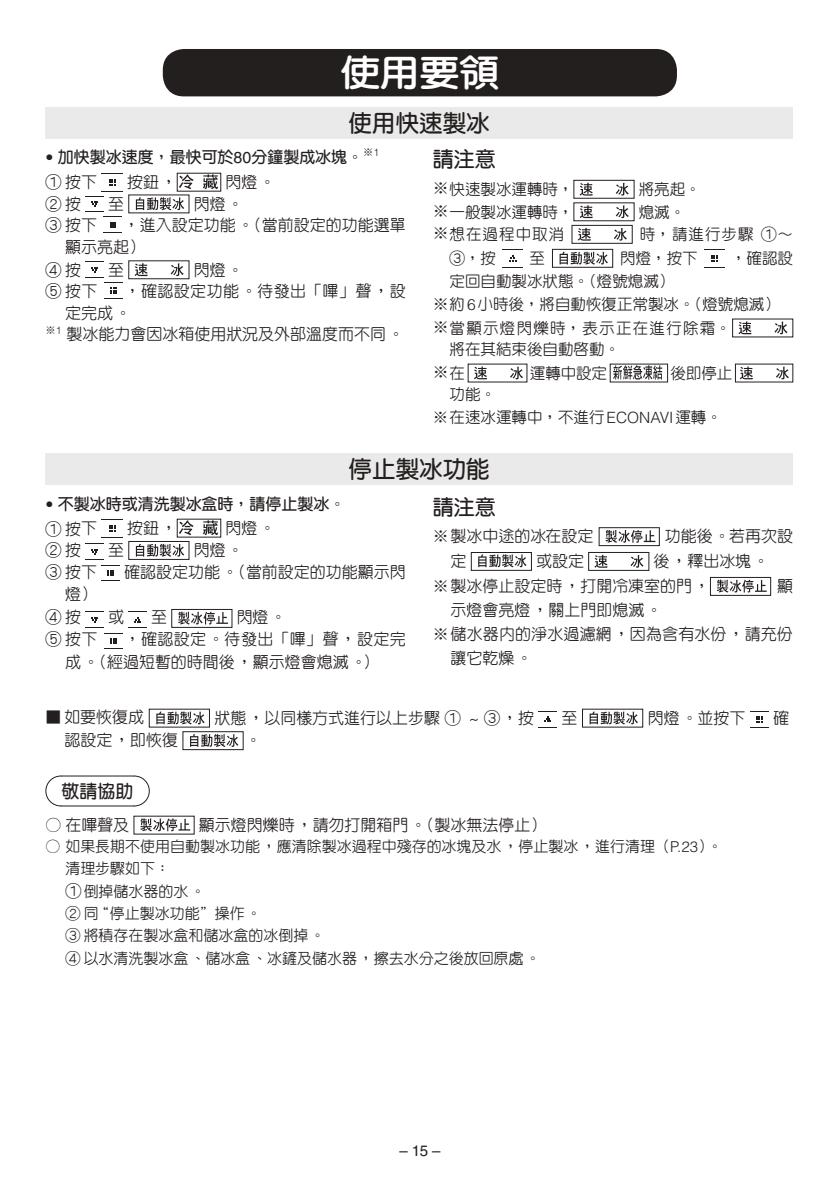
<style>
.page{position:relative;width:840px;height:1191px;background:#fff}
.page>*{position:absolute;margin:0;border:0;box-sizing:border-box;transform-origin:0 0}
.t1{font:800 35.6px "AR Yuan B5";color:#fff;scale:1.11 1}
.t2{font:700 23.6px "AR Yuan B5";color:#241f1f}
.t3{font:700 21px "AR Yuan B5";color:#241f1f}
.t4{font:700 18px "AR Yuan B5";color:#241f1f}
.t5{font:500 16px/22.6px "AR Yuan B5";color:#241f1f}
.t6{font:700 16px/25.2px "AR Yuan B5";color:#241f1f}
.t7{font:500 16px "AR Yuan B5";letter-spacing:.025em;color:#241f1f}
.t8{font:500 15.4px/23.2px "AR Yuan B5";color:#241f1f}
.t9{font:500 15.4px "AR Yuan B5";letter-spacing:.065em;color:#241f1f}
.t10{font:500 15px/22.4px "AR Yuan B5";color:#241f1f}
.t11{font:15px "Helvetica LT Std";color:#241f1f}
.s1{font-family:"Helvetica LT Std";font-weight:300}
.s2{font-family:"Helvetica LT Std";font-weight:400}
.s3{font-weight:500}
.s4{font-size:16px}
.s5{font-size:15.4px}
</style>
<div class="page">
<div style="left:45px;top:108px;width:747px;height:31px;background:#ebeaea"></div>
<svg style="left:101px;top:173px;width:22px;height:12px"></svg>
<svg style="left:179px;top:175px;width:39px;height:14px"></svg>
<svg style="left:136px;top:197px;width:48px;height:13px"></svg>
<svg style="left:85px;top:191px;width:38px;height:42px"></svg>
<svg style="left:134px;top:263px;width:14px;height:13px"></svg>
<svg style="left:170px;top:263px;width:13px;height:13px"></svg>
<div style="left:128px;top:260px;width:61px;height:19px;border:1px solid #241f1f"></div>
<svg style="left:85px;top:267px;width:38px;height:32px"></svg>
<svg style="left:101px;top:519px;width:22px;height:13px"></svg>
<svg style="left:179px;top:521px;width:39px;height:14px"></svg>
<svg style="left:136px;top:544px;width:48px;height:13px"></svg>
<div style="left:128px;top:541px;width:61px;height:18px;border:1px solid #241f1f"></div>
<svg style="left:85px;top:543px;width:35px;height:38px"></svg>
<svg style="left:178px;top:611px;width:50px;height:13px"></svg>
<div style="left:171px;top:609px;width:61px;height:18px;border:1px solid #241f1f"></div>
<svg style="left:85px;top:611px;width:61px;height:38px"></svg>
<svg style="left:156px;top:711px;width:48px;height:13px"></svg>
<svg style="left:538px;top:711px;width:18px;height:17px"></svg>
<svg style="left:589px;top:711px;width:48px;height:13px"></svg>
<svg style="left:750px;top:711px;width:18px;height:17px"></svg>
<svg style="left:190px;top:734px;width:48px;height:13px"></svg>
<div style="left:182px;top:731px;width:61px;height:19px;border:1px solid #241f1f"></div>
<svg style="left:140px;top:818px;width:50px;height:13px"></svg>
<svg style="left:45px;top:775px;width:105px;height:32px"></svg>
<div style="left:45px;top:454px;width:747px;height:31px;background:#ebeaea"></div>
<svg style="left:579px;top:183px;width:13px;height:13px"></svg>
<svg style="left:616px;top:183px;width:12px;height:13px"></svg>
<div style="left:573px;top:180px;width:61px;height:18px;border:1px solid #241f1f"></div>
<svg style="left:579px;top:205px;width:13px;height:13px"></svg>
<svg style="left:615px;top:205px;width:13px;height:13px"></svg>
<svg style="left:577px;top:228px;width:13px;height:13px"></svg>
<svg style="left:614px;top:228px;width:12px;height:13px"></svg>
<div style="left:571px;top:225px;width:61px;height:18px;border:1px solid #241f1f"></div>
<svg style="left:502px;top:249px;width:21px;height:12px"></svg>
<svg style="left:502px;top:267px;width:21px;height:1px"></svg>
<svg style="left:559px;top:252px;width:48px;height:13px"></svg>
<div style="left:552px;top:249px;width:60px;height:18px;border:1px solid #241f1f"></div>
<svg style="left:704px;top:249px;width:20px;height:12px"></svg>
<svg style="left:704px;top:267px;width:20px;height:1px"></svg>
<svg style="left:738px;top:321px;width:13px;height:13px"></svg>
<svg style="left:774px;top:321px;width:13px;height:13px"></svg>
<svg style="left:474px;top:366px;width:13px;height:13px"></svg>
<svg style="left:510px;top:367px;width:12px;height:12px"></svg>
<svg style="left:613px;top:366px;width:49px;height:14px"></svg>
<svg style="left:740px;top:366px;width:12px;height:13px"></svg>
<svg style="left:776px;top:367px;width:12px;height:12px"></svg>
<svg style="left:605px;top:530px;width:50px;height:13px"></svg>
<div style="left:598px;top:527px;width:61px;height:19px;border:1px solid #241f1f"></div>
<svg style="left:478px;top:554px;width:48px;height:13px"></svg>
<div style="left:470px;top:552px;width:61px;height:18px;border:1px solid #241f1f"></div>
<svg style="left:594px;top:555px;width:13px;height:13px"></svg>
<svg style="left:630px;top:555px;width:13px;height:13px"></svg>
<div style="left:588px;top:552px;width:60px;height:18px;border:1px solid #241f1f"></div>
<svg style="left:716px;top:579px;width:50px;height:13px"></svg>
<div style="left:709px;top:577px;width:61px;height:18px;border:1px solid #241f1f"></div>
<div style="left:163px;top:49px;width:513px;height:47px;background:#241f1f;border-radius:21px"></div>
<h1 class="t1" style="left:340px;top:55px;width:144px">使用要領</h1>
<h2 class="t2" style="left:348px;top:112px;width:143px">使用快速製冰</h2>
<p class="t6" style="left:45px;top:144px;width:335px"><span class="s1">•</span> 加快製冰速度，最快可於<span class="s2">80</span>分鐘製成冰塊。<sup>※</sup><sup>1<br></sup><span class="s3">① 按下</span></p>
<h3 class="t3" style="left:432px;top:149px;width:65px">請注意</h3>
<p class="t5" style="left:127px;top:171px;width:51px">按鈕，</p>
<p class="t5" style="left:225px;top:171px;width:51px">閃燈。</p>
<p class="t8" style="left:432px;top:178px;width:142px"><span class="s4">※</span>快速製冰運轉時，</p>
<p class="t8" style="left:638px;top:178px;width:63px">將亮起。</p>
<p class="t8" style="left:432px;top:200px;width:142px"><span class="s4">※</span>一般製冰運轉時，</p>
<p class="t8" style="left:638px;top:200px;width:48px">熄滅。</p>
<p class="t9" style="left:432px;top:227px;width:133px"><span class="s4">※</span>想在過程中取消</p>
<p class="t8" style="left:639px;top:223px;width:154px">時，請進行步驟 ①～</p>
<p class="t8" style="left:449px;top:246px;width:48px">③，按</p>
<p class="t8" style="left:529px;top:246px;width:17px">至</p>
<p class="t8" style="left:620px;top:246px;width:79px">閃燈，按下</p>
<p class="t8" style="left:730px;top:246px;width:63px">，確認設</p>
<p class="t8" style="left:432px;top:270px;width:348px;text-indent:17px">定回自動製冰狀態。（燈號熄滅）<br><span class="s4">※</span>約<span class="s1">6</span>小時後，將自動恢復正常製冰。（燈號熄滅）<span class="s4">※</span>當顯示燈閃爍時，表示正在進行除霜。</p>
<p class="t8" style="left:449px;top:337px;width:172px">將在其結束後自動啟動。</p>
<p class="t5" style="left:432px;top:360px;width:34px">※<span class="s5">在</span></p>
<p class="t8" style="left:529px;top:361px;width:79px">運轉中設定</p>
<p class="t8" style="left:670px;top:361px;width:63px">後即停止</p>
<p class="t8" style="left:432px;top:383px;width:290px;line-height:22.6px;text-indent:17px">功能。<br>※在速冰運轉中，不進行<span class="s1">ECONAVI</span>運轉。</p>
<p class="t5" style="left:45px;top:193px;width:37px">②按</p>
<p class="t5" style="left:108px;top:193px;width:17px">至</p>
<p class="t5" style="left:193px;top:193px;width:51px">閃燈。</p>
<p class="t5" style="left:45px;top:213px;width:53px">③ 按下</p>
<p class="t5" style="left:124px;top:213px;width:283px">，進入設定功能。（當前設定的功能選單</p>
<p class="t5" style="left:65px;top:235px;width:81px">顯示亮起）</p>
<p class="t5" style="left:45px;top:258px;width:37px">④按</p>
<p class="t5" style="left:108px;top:258px;width:17px">至</p>
<p class="t5" style="left:193px;top:258px;width:51px">閃燈。</p>
<p class="t5" style="left:45px;top:279px;width:54px">⑤按下</p>
<p class="t7" style="left:125px;top:282px;width:282px">，確認設定功能。待發出「嗶」聲，設</p>
<p class="t5" style="left:65px;top:301px;width:67px">定完成。</p>
<p class="t5" style="left:45px;top:323px;width:360px"><sup>※</sup><sup>1</sup> 製冰能力會因冰箱使用狀況及外部溫度而不同。</p>
<h2 class="t2" style="left:348px;top:457px;width:143px">停止製冰功能</h2>
<p class="t6" style="left:45px;top:491px;width:301px"><span class="s1">•</span> 不製冰時或清洗製冰盒時，請停止製冰。<br><span class="s3">① 按下</span></p>
<p class="t5" style="left:127px;top:517px;width:51px">按鈕，</p>
<p class="t5" style="left:225px;top:517px;width:51px">閃燈。</p>
<p class="t5" style="left:45px;top:538px;width:37px">②按</p>
<p class="t5" style="left:108px;top:538px;width:17px">至</p>
<p class="t5" style="left:193px;top:538px;width:51px">閃燈。</p>
<p class="t5" style="left:45px;top:560px;width:53px">③ 按下</p>
<p class="t5" style="left:124px;top:560px;width:283px">確認設定功能。（當前設定的功能顯示閃</p>
<p class="t5" style="left:45px;top:583px;width:53px;text-indent:20px">燈）<br>④按</p>
<p class="t5" style="left:108px;top:605px;width:17px">或</p>
<p class="t5" style="left:151px;top:605px;width:17px">至</p>
<p class="t5" style="left:236px;top:605px;width:51px">閃燈。</p>
<p class="t5" style="left:45px;top:628px;width:54px">⑤按下</p>
<p class="t5" style="left:65px;top:628px;width:342px;text-indent:60px">，確認設定。待發出「嗶」聲，設定完成。（經過短暫的時間後，顯示燈會熄滅。）</p>
<h3 class="t3" style="left:432px;top:496px;width:65px">請注意</h3>
<p class="t5" style="left:432px;top:525px;width:162px">※製冰中途的冰在設定</p>
<p class="t5" style="left:664px;top:525px;width:130px">功能後。若再次設</p>
<p class="t5" style="left:450px;top:550px;width:17px">定</p>
<p class="t5" style="left:536px;top:550px;width:49px">或設定</p>
<p class="t5" style="left:432px;top:549px;width:338px;line-height:24.8px;text-indent:221px">後，釋出冰塊。※製冰停止設定時，打開冷凍室的門，</p>
<p class="t5" style="left:776px;top:574px;width:17px">顯</p>
<p class="t5" style="left:450px;top:598px;width:213px">示燈會亮燈，關上門即熄滅。</p>
<p class="t5" style="left:432px;top:622px;width:361px">※儲水器內的淨水過濾網，因為含有水份，請充份</p>
<p class="t5" style="left:450px;top:646px;width:83px">讓它乾燥。</p>
<p class="t5" style="left:45px;top:706px;width:100px">■ 如要恢復成</p>
<p class="t5" style="left:214px;top:706px;width:321px">狀態，以同樣方式進行以上步驟 ① <span class="s1">~</span> ③，按</p>
<p class="t5" style="left:561px;top:706px;width:17px">至</p>
<p class="t5" style="left:647px;top:706px;width:99px">閃燈。並按下</p>
<p class="t5" style="left:772px;top:706px;width:17px">確</p>
<p class="t5" style="left:64px;top:728px;width:115px">認設定，即恢復</p>
<p class="t5" style="left:245px;top:728px;width:17px">。</p>
<p class="t4" style="left:62px;top:782px;width:73px">敬請協助</p>
<p class="t5" style="left:46px;top:813px;width:85px">○ 在嗶聲及</p>
<p class="t5" style="left:199px;top:813px;width:349px">顯示燈閃爍時，請勿打開箱門。（製冰無法停止）</p>
<p class="t10" style="left:65px;top:834px;width:658px;text-indent:-20px">○ 如果長期不使用自動製冰功能，應清除製冰過程中殘存的冰塊及水，停止製冰，進行清理（<span class="s1">P.23</span>）。清理步驟如下：<br><span class="s4">①</span> 倒掉儲水器的水。<br>② 同“停止製冰功能”操作。<br>③ 將積存在製冰盒和儲冰盒的冰倒掉。<br>④ 以水清洗製冰盒、儲冰盒、冰鏟及儲水器，擦去水分之後放回原處。</p>
<p class="t11" style="left:399px;top:1142px;width:43px">– 15 –</p>
</div>
